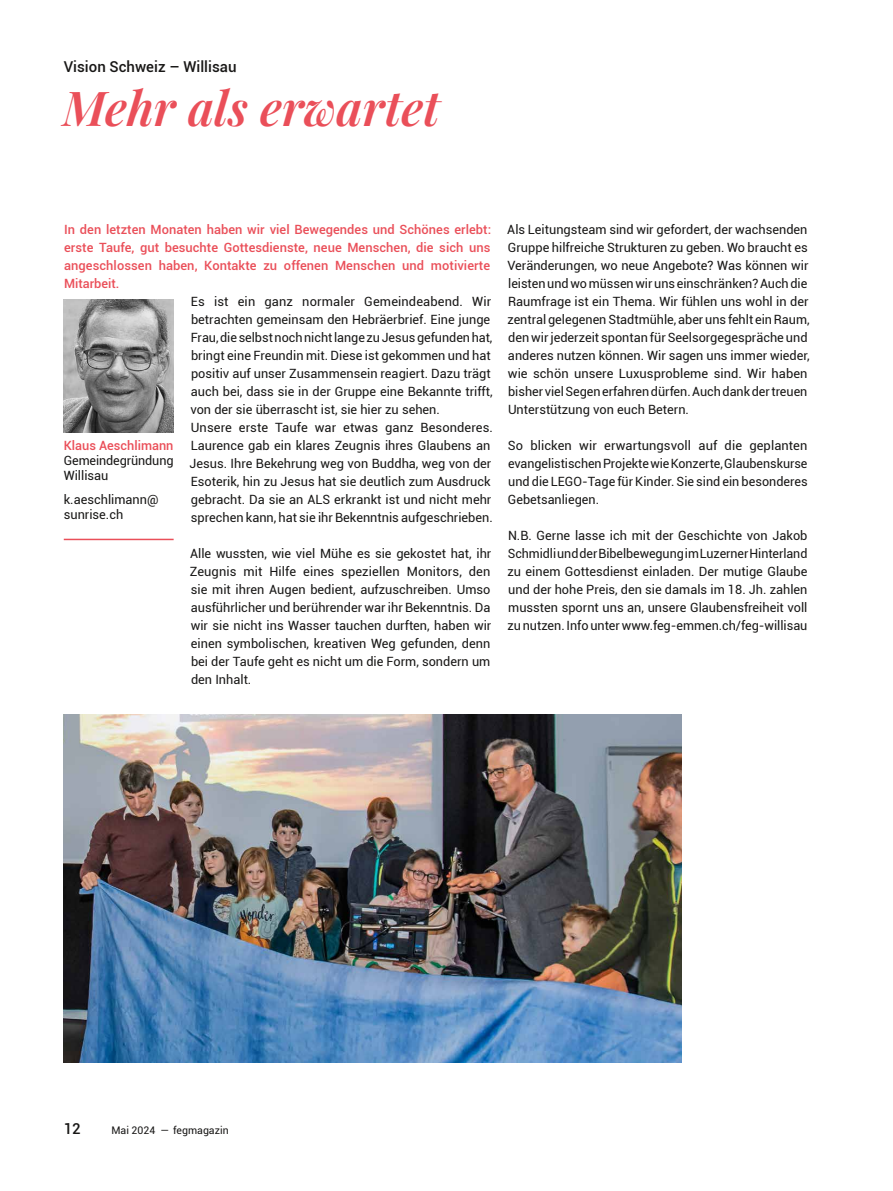
<style>
.page{position:relative;width:893px;height:1191px;background:#fff}
.page>*{position:absolute;margin:0;border:0;box-sizing:border-box;transform-origin:0 0}
.t1{font:italic 600 48px "Playfair Display";color:#ea4f59}
.t2{font:500 15px "Roboto";color:#181716}
.t3{font:12.75px/18px "Roboto";color:#181716}
.t4{font:500 12.75px/18px "Roboto";letter-spacing:.005em;color:#ea4f59;text-align:justify}
.t5{font:10.5px "Roboto";color:#181716}
</style>
<div class="page">
<img style="left:64px;top:299px;width:110px;height:133px">
<img style="left:64px;top:714px;width:617px;height:348px">
<hr style="left:64px;top:539px;width:110px;height:1px;background:#ea4f59">
<p class="t2" style="left:64px;top:56px;width:174px">Vision Schweiz – Willisau</p>
<h1 class="t1" style="left:63px;top:71px;width:379px">Mehr als erwartet</h1>
<p class="t4" style="left:64px;top:220px;width:428px">In den letzten Monaten haben wir viel Bewegendes und Schönes erlebt: erste Taufe, gut besuchte Gottesdienste, neue Menschen, die sich uns angeschlossen haben, Kontakte zu offenen Menschen und motivierte Mitarbeit.</p>
<p class="t3" style="left:190px;top:292px;width:305px">Es ist ein ganz normaler Gemeindeabend. Wir betrachten gemeinsam den Hebräerbrief. Eine junge Frau, die selbst noch nicht lange zu Jesus gefunden hat, bringt eine Freundin mit. Diese ist gekommen und hat positiv auf unser Zusammensein reagiert. Dazu trägt auch bei, dass sie in der Gruppe eine Bekannte trifft, von der sie überrascht ist, sie hier zu sehen.<br>Unsere erste Taufe war etwas ganz Besonderes.<br>Laurence gab ein klares Zeugnis ihres Glaubens an Jesus. Ihre Bekehrung weg von Buddha, weg von der Esoterik, hin zu Jesus hat sie deutlich zum Ausdruck gebracht. Da sie an ALS erkrankt ist und nicht mehr sprechen kann, hat sie ihr Bekenntnis aufgeschrieben.</p>
<p class="t3" style="left:190px;top:544px;width:303px;text-align:justify">Alle wussten, wie viel Mühe es sie gekostet hat, ihr Zeugnis mit Hilfe eines speziellen Monitors, den sie mit ihren Augen bedient, aufzuschreiben. Umso ausführlicher und berührender war ihr Bekenntnis. Da wir sie nicht ins Wasser tauchen durften, haben wir einen symbolischen, kreativen Weg gefunden, denn bei der Taufe geht es nicht um die Form, sondern um den Inhalt.</p>
<p class="t4" style="left:64px;top:436px;width:111px">Klaus Aeschlimann</p>
<p class="t3" style="left:64px;top:452px;width:111px;line-height:15px">Gemeindegründung<br>Willisau</p>
<p class="t3" style="left:64px;top:491px;width:96px;line-height:15px">k.aeschlimann@ sunrise.ch</p>
<p class="t3" style="left:507px;top:220px;width:304px">Als Leitungsteam sind wir gefordert, der wachsenden Gruppe hilfreiche Strukturen zu geben. Wo braucht es Veränderungen, wo neue Angebote? Was können wir leisten und wo müssen wir uns einschränken? Auch die Raumfrage ist ein Thema. Wir fühlen uns wohl in der zentral gelegenen Stadtmühle, aber uns fehlt ein Raum, den wir jederzeit spontan für Seelsorgegespräche und anderes nutzen können. Wir sagen uns immer wieder, wie schön unsere Luxusprobleme sind. Wir haben bisher viel Segen erfahren dürfen. Auch dank der treuen Unterstützung von euch Betern.</p>
<p class="t3" style="left:508px;top:436px;width:301px;text-align:justify">So blicken wir erwartungsvoll auf die geplanten evangelistischen Projekte wie Konzerte, Glaubenskurse und die LEGO-Tage für Kinder. Sie sind ein besonderes Gebetsanliegen.</p>
<p class="t3" style="left:507px;top:526px;width:302px;text-align:justify">N.B. Gerne lasse ich mit der Geschichte von Jakob Schmidli und der Bibelbewegung im Luzerner Hinterland zu einem Gottesdienst einladen. Der mutige Glaube und der hohe Preis, den sie damals im 18. Jh. zahlen mussten spornt uns an, unsere Glaubensfreiheit voll zu nutzen. Info unter www.feg-emmen.ch/feg-willisau</p>
<p class="t2" style="left:64px;top:1118px;width:19px">12</p>
<p class="t5" style="left:111px;top:1123px;width:119px">Mai 2024 — fegmagazin</p>
</div>
